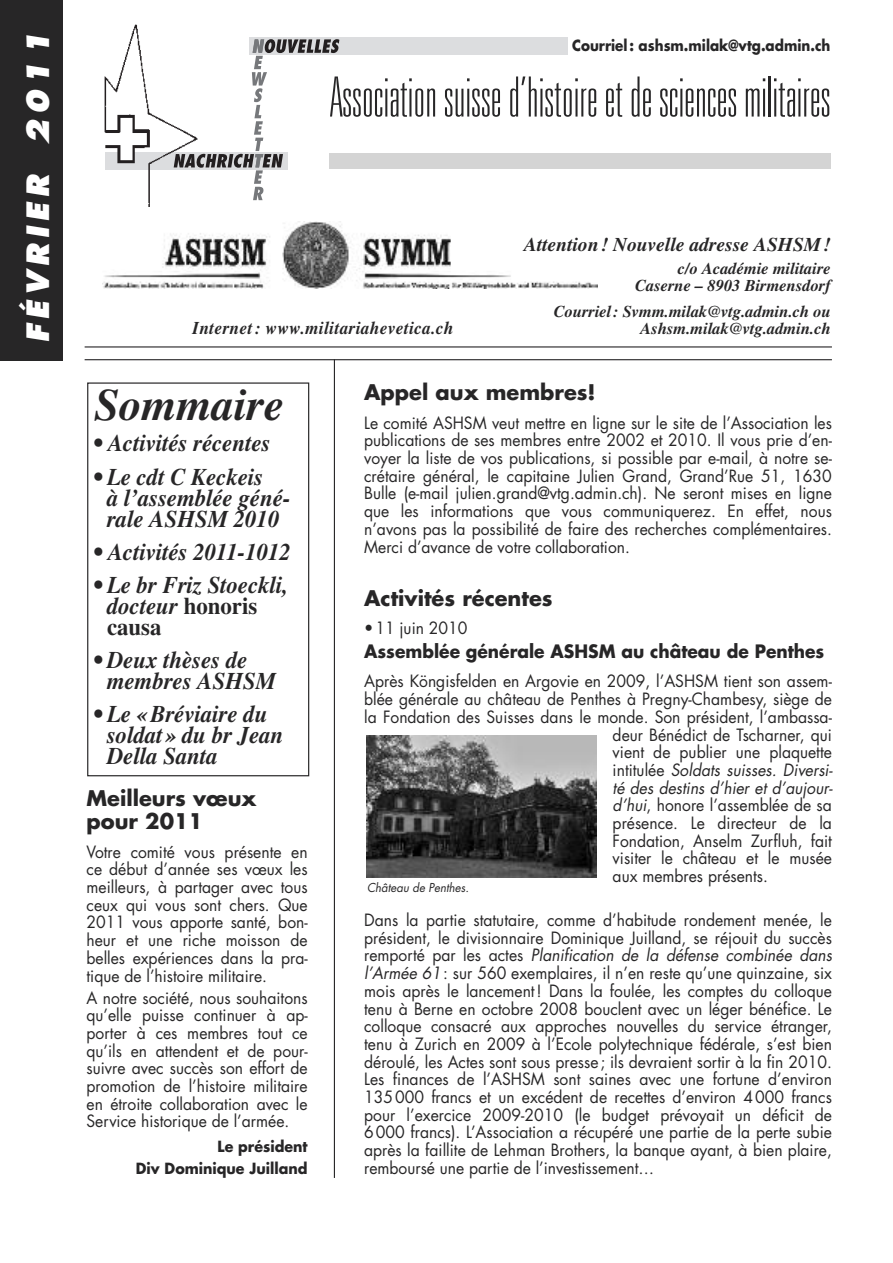
<style>
.page{position:relative;width:893px;height:1263px;background:#fff}
.page>*{position:absolute;margin:0;border:0;box-sizing:border-box;transform-origin:0 0}
.t1{font:100 ultra-condensed 55.5px "Univers";letter-spacing:.005em;color:#272627}
.t2{font:italic 700 45px "Times";color:#272627}
.t3{font:italic 800 30px "Futura";color:#fff}
.t4{font:italic 700 24px/21px "Times";color:#272627;scale:.95 1}
.t5{font:700 21px/23.2px "Futura";color:#272627}
.t6{font:italic 700 19.5px "Times";color:#272627}
.t7{font:700 18px "Futura";color:#272627;scale:.95 1}
.t8{font:italic 700 18px "Times";letter-spacing:.025em;color:#272627;scale:.95 1}
.t9{font:16.5px/17.7px "Futura";color:#272627;text-align:justify;scale:.95 1}
.t10{font:italic 700 16.5px/16.8px "Times";color:#272627;text-align:right}
.t11{font:italic 16.5px "Futura";color:#272627;scale:.95 1}
.t12{font:700 15px "Futura";color:#272627;scale:.9 1}
.t13{font:700 15px/21.5px "Futura";color:#272627;text-align:right;scale:.95 1}
.t14{font:italic 12px "Futura";color:#272627;scale:.95 1}
.s1{font-style:normal}
.s2{font-style:italic}
</style>
<div class="page">
<img style="left:103px;top:221px;width:494px;height:67px">
<div style="left:249px;top:37px;width:319px;height:18px;background:#dcdddf"></div>
<svg style="left:204px;top:39px;width:135px;height:161px"></svg>
<img style="left:104px;top:24px;width:100px;height:182px">
<div style="left:87px;top:382px;width:222px;height:394px;border:1px solid #272627"></div>
<hr style="left:334px;top:359px;width:1px;height:819px;background:#272627">
<hr style="left:85px;top:359px;width:747px;height:1px;background:#272627">
<hr style="left:85px;top:346px;width:747px;height:1px;background:#272627">
<div style="left:329px;top:153px;width:501px;height:15px;background:#d4d4d4"></div>
<div style="left:0;top:0;width:63px;height:361px;background:#272627"></div>
<img style="left:366px;top:736px;width:230px;height:141px">
<h3 class="t3" style="left:25px;top:343px;width:314px;rotate:-90deg">FÉVRIER 2011</h3>
<p class="t12" style="left:572px;top:39px;width:288px">Courriel: ashsm.milak@vtg.admin.ch</p>
<h1 class="t1" style="left:330px;top:76px;width:501px">Association suisse d’histoire et de sciencesmilitaires</h1>
<p class="t8" style="left:193px;top:321px;width:276px">Internet: www.militariahevetica.ch</p>
<p class="t6" style="left:524px;top:237px;width:308px">Attention! Nouvelle adresse ASHSM!</p>
<p class="t10" style="left:635px;top:261px;width:197px">c/o Académie militaire<br>Caserne – 8903 Birmensdorf</p>
<p class="t10" style="left:554px;top:305px;width:279px">Courriel: Svmm.milak@vtg.admin.ch ou<br>Ashsm.milak@vtg.admin.ch</p>
<h2 class="t2" style="left:94px;top:389px;width:192px">Sommaire</h2>
<h3 class="t4" style="left:94px;top:435px;width:187px">• Activités récentes</h3>
<h3 class="t4" style="left:107px;top:468px;width:195px;text-indent:-13px">• Le cdt C Keckeis<br>à l’assemblée géné&shy;rale ASHSM 2010</h3>
<h3 class="t4" style="left:94px;top:543px;width:209px">• Activités 2011-1012</h3>
<h3 class="t4" style="left:107px;top:576px;width:192px;text-indent:-13px">• Le br Friz Stoeckli, docteur <span class="s1">honoris causa</span></h3>
<h3 class="t4" style="left:107px;top:651px;width:180px;text-indent:-13px">• Deux thèses de membres ASHSM</h3>
<h3 class="t4" style="left:107px;top:706px;width:187px;text-indent:-13px">• Le «Bréviaire du soldat» du br Jean<br>Della Santa</h3>
<p class="t5" style="left:87px;top:788px;width:171px">Meilleurs vœux pour 2011</p>
<p class="t9" style="left:87px;top:844px;width:234px">Votre comité vous présente en ce début d’année ses vœux les meilleurs, à partager avec tous ceux qui vous sont chers. Que 2011 vous apporte santé, bon&shy;heur et une riche moisson de belles expériences dans la pra&shy;tique de l’histoire militaire.</p>
<p class="t9" style="left:87px;top:990px;width:234px">A notre société, nous souhaitons qu’elle puisse continuer à ap&shy;porter à ces membres tout ce qu’ils en attendent et de pour&shy;suivre avec succès son effort de promotion de l’histoire militaire en étroite collaboration avec le Service historique de l’armée.</p>
<p class="t13" style="left:136px;top:1137px;width:182px">Le président<br>Div Dominique Juilland</p>
<p class="t5" style="left:364px;top:383px;width:233px">Appel aux membres!</p>
<p class="t9" style="left:364px;top:415px;width:494px">Le comité ASHSM veut mettre en ligne sur le site de l’Association les publications de ses membres entre 2002 et 2010. Il vous prie d’en&shy;voyer la liste de vos publications, si possible par e-mail, à notre se&shy;crétaire général, le capitaine Julien Grand, Grand’Rue 51, 1630<br>Bulle (e-mail julien.grand@vtg.admin.ch). Ne seront mises en ligne que les informations que vous communiquerez. En effet, nous n’avons pas la possibilité de faire des recherches complémentaires.<br>Merci d’avance de votre collaboration.</p>
<p class="t5" style="left:364px;top:588px;width:190px">Activités récentes</p>
<p class="t9" style="left:364px;top:620px;width:110px">•11 juin 2010</p>
<p class="t7" style="left:364px;top:643px;width:486px">Assemblée générale ASHSM au château de Penthes</p>
<p class="t9" style="left:364px;top:674px;width:494px">Après Köngisfelden en Argovie en 2009, l’ASHSM tient son assem-</p>
<p class="t9" style="left:364px;top:692px;width:494px">blée générale au château de Penthes à Pregny-Chambesy, siège de</p>
<p class="t9" style="left:364px;top:709px;width:494px">la Fondation des Suisses dans le monde. Son président, l’ambassa-</p>
<p class="t9" style="left:613px;top:727px;width:232px">deur Bénédict de Tscharner, qui</p>
<p class="t9" style="left:613px;top:745px;width:232px">vient de publier une plaquette</p>
<p class="t11" style="left:613px;top:762px;width:233px"><span class="s1">intitulée</span> Soldats suisses. Diversi-</p>
<p class="t11" style="left:613px;top:780px;width:233px">té des destins d’hier et d’aujour-</p>
<p class="t9" style="left:613px;top:798px;width:232px"><span class="s2">d’hui</span>, honore l’assemblée de sa</p>
<p class="t9" style="left:613px;top:815px;width:232px">présence. Le directeur de la</p>
<p class="t9" style="left:613px;top:833px;width:232px">Fondation, Anselm Zurfluh, fait</p>
<p class="t9" style="left:613px;top:851px;width:232px">visiter le château et le musée</p>
<p class="t9" style="left:613px;top:869px;width:165px">aux membres présents.</p>
<p class="t9" style="left:364px;top:912px;width:494px">Dans la partie statutaire, comme d’habitude rondement menée, le président, le divisionnaire Dominique Juilland, se réjouit du succès remporté par les actes <span class="s2">Planification de la défense combinée dans l’Armée 61</span>: sur 560 exemplaires, il n’en reste qu’une quinzaine, six mois après le lancement! Dans la foulée, les comptes du colloque tenu à Berne en octobre 2008 bouclent avec un léger bénéfice. Le colloque consacré aux approches nouvelles du service étranger, tenu à Zurich en 2009 à l’Ecole polytechnique fédérale, s’est bien déroulé, les Actes sont sous presse; ils devraient sortir à la fin 2010.<br>Les finances de l’ASHSM sont saines avec une fortune d’environ 135000 francs et un excédent de recettes d’environ 4000 francs pour l’exercice 2009-2010 (le budget prévoyait un déficit de 6000 francs). L’Association a récupéré une partie de la perte subie après la faillite de Lehman Brothers, la banque ayant, à bien plaire, remboursé une partie de l’investissement…</p>
<p class="t14" style="left:367px;top:882px;width:109px">Château de Penthes.</p>
</div>
